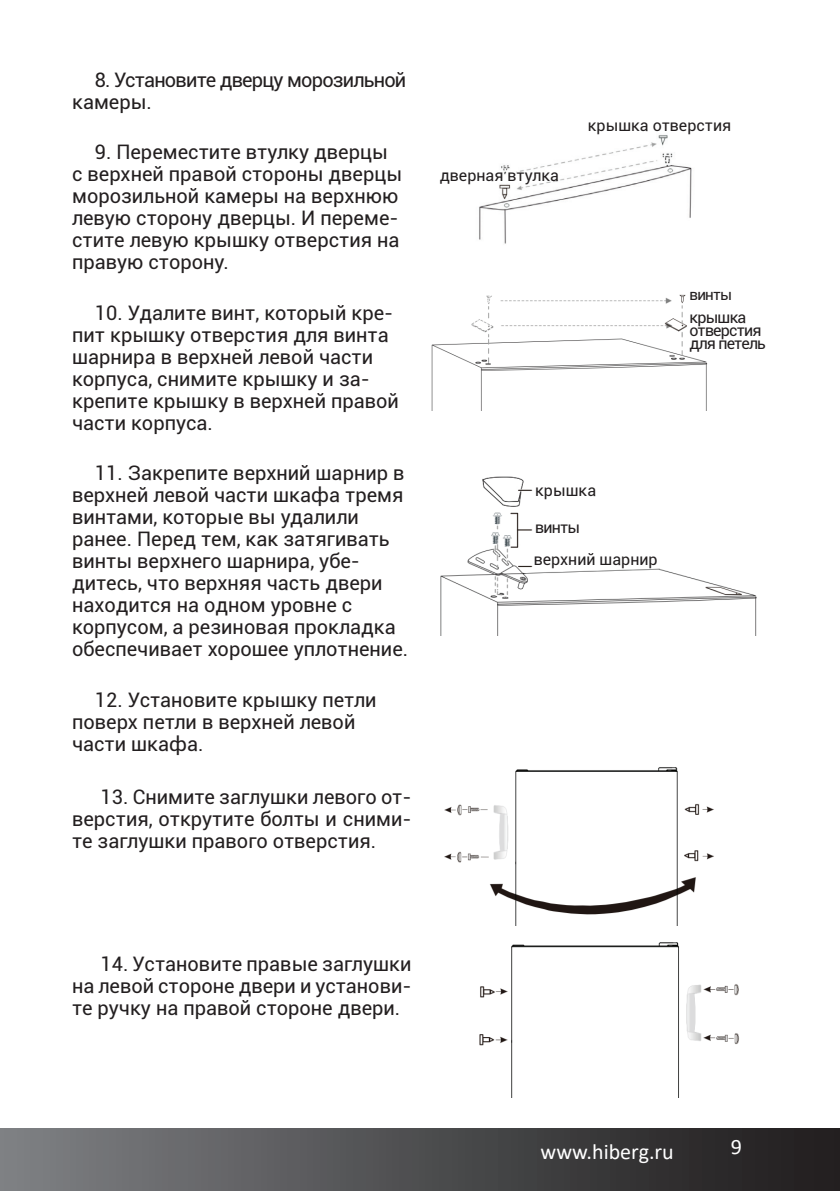
<style>
.page{position:relative;width:840px;height:1191px;background:#fff}
.page>*{position:absolute;margin:0;border:0;box-sizing:border-box;transform-origin:0 0}
.t1{font:22px "Calibri";color:#fff}
.t2{font:20px/22px "Roboto";color:#231f20}
.t3{font:20px/22px "Roboto";letter-spacing:-.04em;color:#231f20}
.t4{font:16px/32.4px "Roboto";color:#231f20}
.t5{font:16px/13px "Roboto";letter-spacing:-.05em;color:#231f20}
.t6{font:15.2px "Roboto";letter-spacing:-.05em;color:#231f20}
</style>
<div class="page">
<div style="left:0;top:1128px;width:839px;height:63px;background:linear-gradient(to right,#7e8184,#1e1b1c)"></div>
<img style="left:479px;top:135px;width:213px;height:109px">
<img style="left:431px;top:294px;width:277px;height:116px">
<img style="left:440px;top:476px;width:317px;height:159px">
<img style="left:444px;top:767px;width:270px;height:159px">
<img style="left:479px;top:942px;width:260px;height:155px">
<p class="t3" style="left:72px;top:68px;width:335px;text-indent:23px">8. Установите дверцу морозильной камеры.</p>
<p class="t2" style="left:72px;top:140px;width:331px;text-indent:23px">9. Переместите втулку дверцы с верхней правой стороны дверцы морозильной камеры на верхнюю левую сторону дверцы. И переме&shy;стите левую крышку отверстия на правую сторону.</p>
<p class="t2" style="left:72px;top:301px;width:328px;text-indent:23px">10. Удалите винт, который кре&shy;пит крышку отверстия для винта шарнира в верхней левой части корпуса, снимите крышку и за&shy;крепите крышку в верхней правой части корпуса.</p>
<p class="t2" style="left:72px;top:461px;width:337px;text-indent:23px">11. Закрепите верхний шарнир в верхней левой части шкафа тремя винтами, которые вы удалили ранее. Перед тем, как затягивать винты верхнего шарнира, убе&shy;дитесь, что верхняя часть двери находится на одном уровне с корпусом, а резиновая прокладка обеспечивает хорошее уплотнение.</p>
<p class="t2" style="left:72px;top:688px;width:306px;text-indent:23px">12. Установите крышку петли поверх петли в верхней левой части шкафа.</p>
<p class="t2" style="left:72px;top:785px;width:341px;text-align:justify;text-indent:28px">13. Снимите заглушки левого от&shy;верстия, открутите болты и сними&shy;те заглушки правого отверстия.</p>
<p class="t4" style="left:439px;top:159px;width:121px">дверная втулка</p>
<p class="t4" style="left:587px;top:109px;width:145px">крышка отверстия</p>
<p class="t6" style="left:689px;top:284px;width:44px">винты</p>
<p class="t5" style="left:689px;top:310px;width:78px">крышка отверстия для петель</p>
<p class="t4" style="left:535px;top:473px;width:62px">крышка</p>
<p class="t4" style="left:533px;top:510px;width:125px">винты<br>верхний шарнир</p>
<p class="t2" style="left:72px;top:952px;width:341px;text-align:justify;text-indent:28px">14. Установите правые заглушки на левой стороне двери и установи&shy;те ручку на правой стороне двери.</p>
<p class="t1" style="left:540px;top:1136px;width:135px">www.hiberg.ru</p>
<p class="t1" style="left:730px;top:1131px;width:13px">9</p>
</div>
